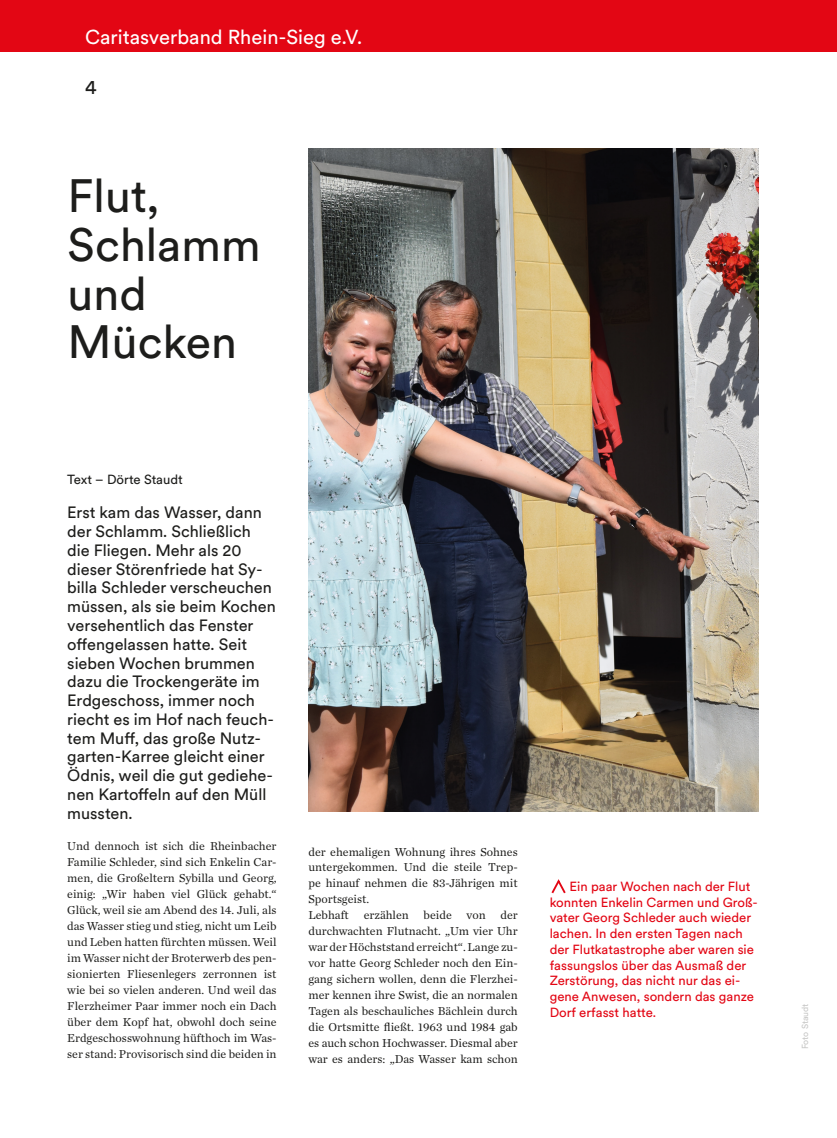
<style>
.page{position:relative;width:837px;height:1138px;background:#fff}
.page>*{position:absolute;margin:0;border:0;box-sizing:border-box;transform-origin:0 0}
.t1{font:46.25px/48.8px "Circular XX";color:#1d1d1b}
.t2{font:20px "Circular XX";color:#fff}
.t3{font:20px "Circular XX";color:#1d1d1b}
.t4{font:16.25px/18.8px "Circular XX";color:#1d1d1b}
.t5{font:13.12px/15.8px "Circular XX";color:#e30614}
.t6{font:13.12px "Circular XX";color:#1d1d1b}
.t7{font:12px/16px "Chronicle Text G1";color:#1d1d1b;text-align:justify}
.t8{font:8.75px "Circular XX";color:#c7c7c6}
</style>
<div class="page">
<div style="left:822px;top:0;width:14px;height:51px;background:#e30614"></div>
<div style="left:0;top:0;width:828px;height:51px;background:#e30614"></div>
<img style="left:308px;top:148px;width:450px;height:663px">
<svg style="left:551px;top:879px;width:15px;height:15px"></svg>
<h2 class="t2" style="left:85px;top:24px;width:278px">Caritasverband Rhein-Sieg e.V.</h2>
<h2 class="t3" style="left:85px;top:73px;width:13px">4</h2>
<p class="t1" style="left:68px;top:169px;width:93px">Flut,</p>
<p class="t1" style="left:68px;top:218px;width:194px">Schlamm und</p>
<p class="t1" style="left:68px;top:315px;width:171px">Mücken</p>
<p class="t6" style="left:67px;top:470px;width:117px">Text – Dörte Staudt</p>
<p class="t4" style="left:67px;top:502px;width:210px">Erst kam das Wasser, dann der Schlamm. Schließlich die Fliegen. Mehr als 20 dieser Störenfriede hat Sy&shy;billa Schleder verscheuchen müssen, als sie beim Kochen versehentlich das Fenster offengelassen hatte. Seit sieben Wochen brummen dazu die Trockengeräte im<br>Erdgeschoss, immer noch riecht es im Hof nach feuch&shy;tem Muff, das große Nutz&shy;garten-Karree gleicht einer<br>Ödnis, weil die gut gediehe&shy;nen Kartoffeln auf den Müll mussten.</p>
<p class="t7" style="left:67px;top:837px;width:211px">Und dennoch ist sich die Rheinbacher Familie Schleder, sind sich Enkelin Car&shy;men, die Großeltern Sybilla und Georg, einig: „Wir haben viel Glück gehabt.“ Glück, weil sie am Abend des 14. Juli, als das Wasser stieg und stieg, nicht um Leib und Leben hatten fürchten müssen. Weil im Wasser nicht der Broterwerb des pen&shy;sionierten Fliesenlegers zerronnen ist wie bei so vielen anderen. Und weil das Flerzheimer Paar immer noch ein Dach über dem Kopf hat, obwohl doch seine Erdgeschosswohnung hüfthoch im Was&shy;ser stand: Provisorisch sind die beiden in</p>
<p class="t7" style="left:308px;top:842px;width:211px">der ehemaligen Wohnung ihres Sohnes untergekommen. Und die steile Trep&shy;pe hinauf nehmen die 83-Jährigen mit Sportsgeist.</p>
<p class="t7" style="left:308px;top:906px;width:211px">Lebhaft erzählen beide von der durchwachten Flutnacht. „Um vier Uhr war der Höchststand erreicht“. Lange zu&shy;vor hatte Georg Schleder noch den Ein&shy;gang sichern wollen, denn die Flerzhei&shy;mer kennen ihre Swist, die an normalen Tagen als beschauliches Bächlein durch die Ortsmitte fließt. 1963 und 1984 gab es auch schon Hochwasser. Diesmal aber war es anders: „Das Wasser kam schon</p>
<p class="t5" style="left:549px;top:877px;width:210px;text-indent:20px">Ein paar Wochen nach der Flut konnten Enkelin Carmen und Groß&shy;vater Georg Schleder auch wieder lachen. In den ersten Tagen nach der Flutkatastrophe aber waren sie fassungslos über das Ausmaß der<br>Zerstörung, das nicht nur das ei&shy;gene Anwesen, sondern das ganze<br>Dorf erfasst hatte.</p>
<p class="t8" style="left:798px;top:1049px;width:47px;rotate:-90deg">Foto Staudt</p>
</div>
